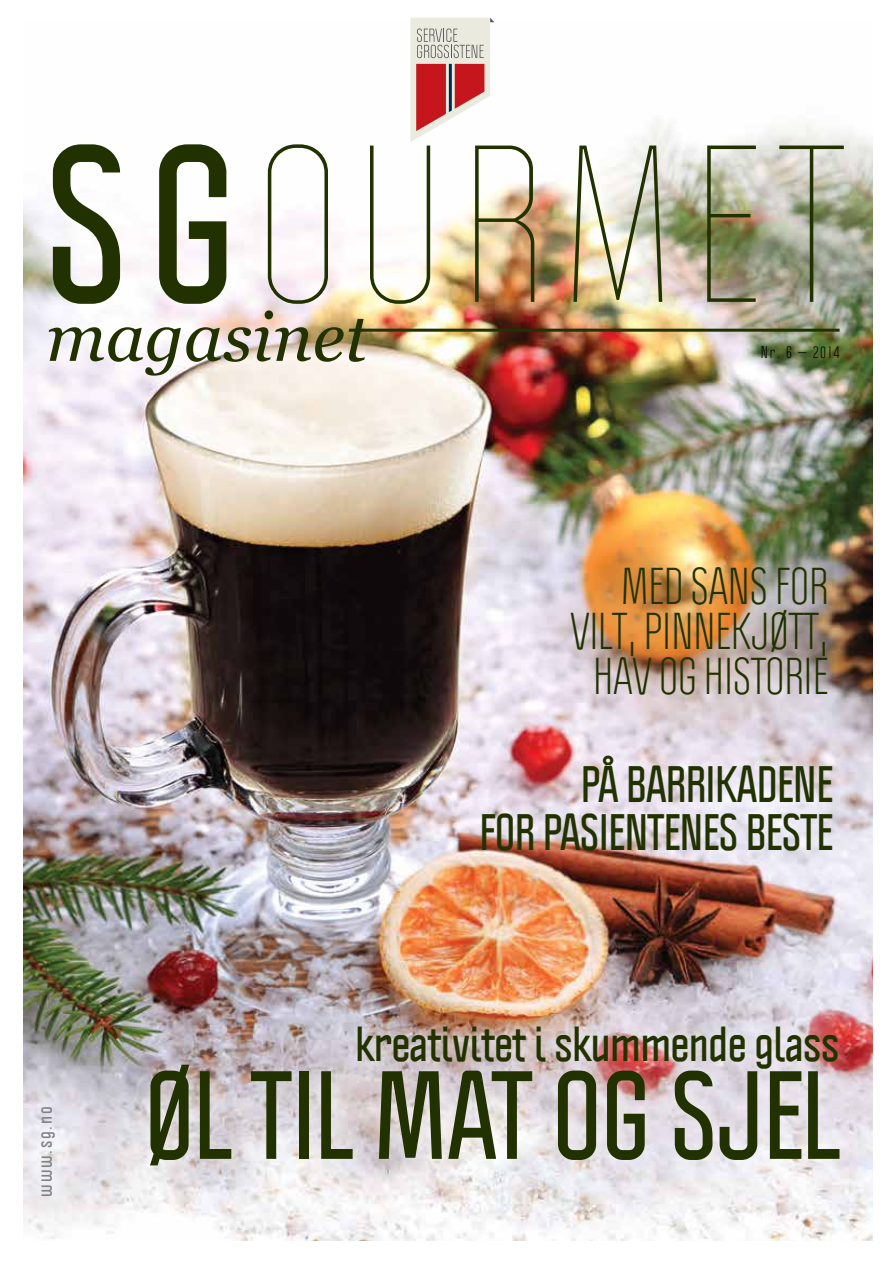
<style>
.page{position:relative;width:893px;height:1263px;background:#fff}
.page>*{position:absolute;margin:0;border:0;box-sizing:border-box;transform-origin:0 0}
.t1{font:700 109.5px "Politica";letter-spacing:-.01em;color:#213200}
.t2{font:45.45px/45px "Politica";color:#213200;text-align:right}
.t3{font:700 45px/48px "Politica";letter-spacing:-.02em;color:#213200;text-align:right}
.t4{font:700 18px "Politica";color:#808285}
.t5{font:15px "Politica";letter-spacing:.13em;color:#000}
</style>
<div class="page">
<img style="left:24px;top:22px;width:849px;height:1218px">
<svg style="left:53px;top:144px;width:173px;height:160px"></svg>
<img style="left:268px;top:144px;width:576px;height:160px">
<svg style="left:410px;top:18px;width:84px;height:124px"></svg>
<img style="left:49px;top:310px;width:790px;height:66px">
<div style="left:141px;top:1013px;width:716px;height:166px;background:#fff;opacity:.5"></div>
<p class="t4" style="left:33px;top:1196px;width:91px;rotate:-90deg">WWW.SG.NO</p>
<p class="t5" style="left:761px;top:343px;width:80px">NR. 6 — 2014</p>
<p class="t2" style="left:570px;top:564px;width:259px">MED SANS FOR<br>VILT, PINN EKJØTT,<br>HAV OG HISTORIE</p>
<p class="t3" style="left:479px;top:760px;width:355px">PÅ BARRIKADENE<br>FOR PASIENTENES BESTE</p>
<p class="t3" style="left:355px;top:1019px;width:486px">KREATIVITET I SKUMMENDE GLASS</p>
<h1 class="t1" style="left:144px;top:1043px;width:697px">ØL TIL MAT OG SJEL</h1>
</div>
